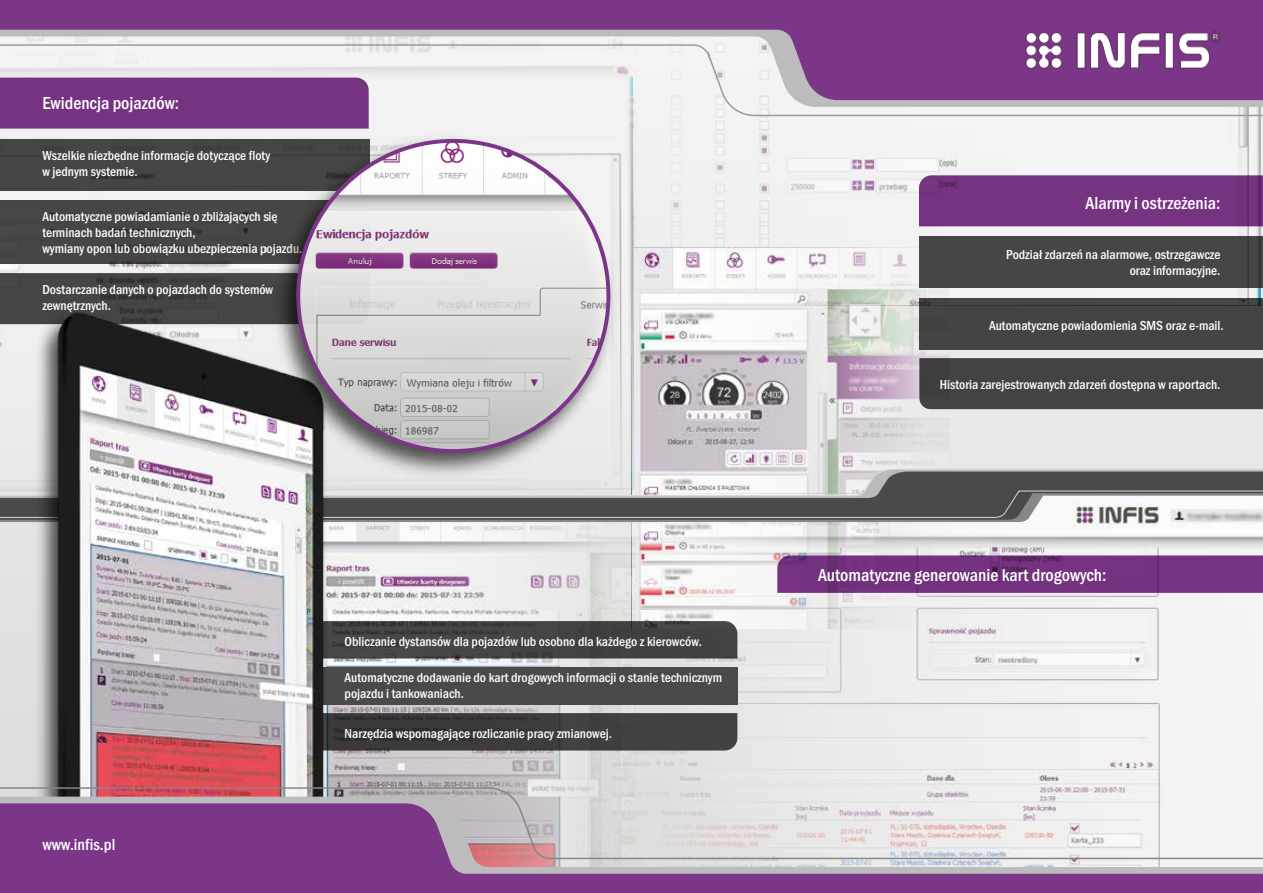
<style>
.page{position:relative;width:1263px;height:893px;background:#fff}
.page>*{position:absolute;margin:0;border:0;box-sizing:border-box;transform-origin:0 0}
.t1{font:500 condensed 18px "Franklin Got Itc TEE";color:#fff}
.t2{font:500 condensed 16.5px "Franklin Got Itc TEE";color:#fff}
.t3{font:500 condensed 13.5px/16.2px "Franklin Got Itc TEE";color:#fff}
</style>
<div class="page">
<img style="left:0;top:117px;width:634px;height:352px">
<img style="left:347px;top:704px;width:242px;height:82px">
<img style="left:589px;top:672px;width:674px;height:114px">
<svg style="left:0;top:469px;width:29px;height:49px"></svg>
<svg style="left:347px;top:713px;width:390px;height:37px;background:#3d3c3c"></svg>
<div style="left:159px;top:667px;width:578px;height:37px;background:#4a4a49"></div>
<svg style="left:0;top:117px;width:369px;height:12px;background:#783884"></svg>
<div style="left:0;top:139px;width:369px;height:51px;background:#4a4a49"></div>
<div style="left:0;top:200px;width:369px;height:64px;background:#4a4a49"></div>
<svg style="left:0;top:273px;width:265px;height:51px;background:#444443"></svg>
<img style="left:35px;top:296px;width:312px;height:490px">
<svg style="left:0;top:786px;width:1263px;height:11px"></svg>
<svg style="left:0;top:797px;width:1263px;height:6px;background:#d5d4d4"></svg>
<svg style="left:0;top:803px;width:1263px;height:90px;background:#ad89b1"></svg>
<svg style="left:0;top:107px;width:1263px;height:10px"></svg>
<svg style="left:0;top:100px;width:1263px;height:7px"></svg>
<svg style="left:0;top:0;width:1263px;height:100px;fill:#7c3688"></svg>
<img style="left:265px;top:121px;width:998px;height:551px">
<img style="left:299px;top:141px;width:309px;height:310px">
<img style="left:1017px;top:22px;width:217px;height:57px">
<h1 class="t1" style="left:42px;top:93px;width:138px">Ewidencja pojazdów:</h1>
<p class="t3" style="left:42px;top:147px;width:230px">Wszelkie niezbędne informacje dotyczące floty w jednym systemie.</p>
<p class="t3" style="left:42px;top:208px;width:262px">Automatyczne powiadamianie o zbliżających się terminach badań technicznych,<br>wymiany opon lub obowiązku ubezpieczenia pojazdu.</p>
<p class="t3" style="left:42px;top:281px;width:232px">Dostarczanie danych o pojazdach do systemów zewnętrznych.</p>
<p class="t2" style="left:43px;top:836px;width:74px">www.infis.pl</p>
<p class="t3" style="left:345px;top:633px;width:359px">Obliczanie dystansów dla pojazdów lub osobno dla każdego z kierowców.</p>
<p class="t3" style="left:345px;top:670px;width:379px">Automatyczne dodawanie do kart drogowych informacji o stanie technicznym pojazdu i tankowaniach.</p>
<p class="t3" style="left:345px;top:726px;width:269px">Narzędzia wspomagające rozliczanie pracy zmianowej.</p>
<h1 class="t1" style="left:1085px;top:193px;width:136px">Alarmy i ostrzeżenia:</h1>
<p class="t3" style="left:1006px;top:247px;width:216px;text-align:right">Podział zdarzeń na alarmowe, ostrzegawcze oraz informacyjne.</p>
<p class="t3" style="left:989px;top:318px;width:236px">Automatyczne powiadomienia SMS oraz e-mail.</p>
<p class="t3" style="left:940px;top:376px;width:282px">Historia zarejestrowanych zdarzeń dostępna w raportach.</p>
<h1 class="t1" style="left:818px;top:565px;width:290px">Automatyczne generowanie kart drogowych:</h1>
</div>
